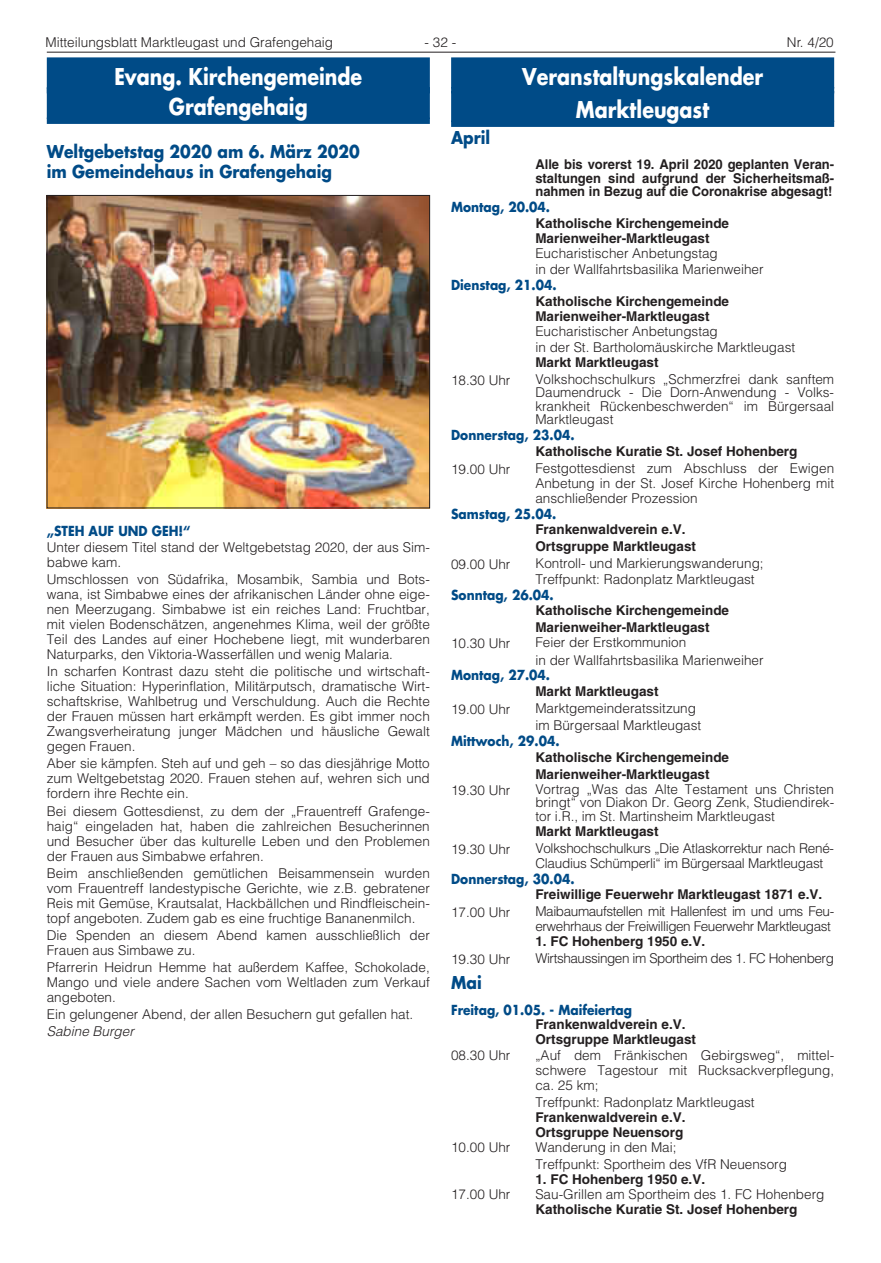
<style>
.page{position:relative;width:881px;height:1263px;background:#fff}
.page>*{position:absolute;margin:0;border:0;box-sizing:border-box;transform-origin:0 0}
.t1{font:700 22.5px/33.5px "Futura LT";color:#fff;text-align:center;scale:.85 1}
.t2{font:700 17.25px/19.5px "Futura LT";color:#004b87;scale:.9 1}
.t3{font:300 13.5px/15px "Helvetica LT";color:#231f20;text-align:justify}
.t4{font:700 13.5px/15.6px "Helvetica LT";color:#231f20}
.t5{font:700 13.5px "Futura LT";color:#004b87;scale:.9 1}
.t6{font:300 13.5px/15px "Helvetica LT";letter-spacing:-.03em;color:#231f20}
.t7{font:700 13.5px/13.5px "Helvetica LT";color:#231f20;text-align:justify;scale:.96 1}
.t8{font:300 13.5px/15px "Helvetica LT";letter-spacing:-.02em;color:#231f20}
.t9{font:italic 300 13.5px "Helvetica LT";color:#231f20}
</style>
<div class="page">
<hr style="left:47px;top:52px;width:788px;height:1px;background:#231f20">
<div style="left:451px;top:57px;width:382px;height:36px;background:#004b87"></div>
<div style="left:451px;top:91px;width:382px;height:36px;background:#004b87"></div>
<div style="left:47px;top:57px;width:382px;height:36px;background:#004b87"></div>
<div style="left:47px;top:88px;width:382px;height:36px;background:#004b87"></div>
<img style="left:49px;top:197px;width:378px;height:309px">
<div style="left:47px;top:195px;width:382px;height:313px;border:1px solid #231f20"></div>
<p class="t3" style="left:45px;top:34px;width:289px">Mitteilungsblatt Marktleugast und Grafengehaig</p>
<p class="t3" style="left:424px;top:34px;width:33px">- 32 -</p>
<p class="t3" style="left:786px;top:34px;width:48px">Nr. 4/20</p>
<h1 class="t1" style="left:522px;top:59px;width:285px">Veranstaltungskalender<br>Marktleugast</h1>
<p class="t2" style="left:451px;top:128px;width:45px">April</p>
<p class="t7" style="left:535px;top:158px;width:312px">Alle bis vorerst 19. April 2020 geplanten Veran&shy;staltungen sind aufgrund der Sicherheitsmaß&shy;nahmen in Bezug auf die Coronakrise abgesagt!</p>
<p class="t5" style="left:451px;top:198px;width:111px">Montag, 20.04.</p>
<p class="t4" style="left:535px;top:215px;width:195px">Katholische Kirchengemeinde<br>Marienweiher-Marktleugast</p>
<p class="t3" style="left:535px;top:246px;width:230px;line-height:15.6px">Eucharistischer Anbetungstag<br>in der Wallfahrtsbasilika Marienweiher</p>
<p class="t5" style="left:451px;top:276px;width:119px">Dienstag, 21.04.</p>
<p class="t4" style="left:535px;top:293px;width:195px">Katholische Kirchengemeinde<br>Marienweiher-Marktleugast</p>
<p class="t3" style="left:535px;top:323px;width:261px;line-height:15.6px">Eucharistischer Anbetungstag<br>in der St. Bartholomäuskirche Marktleugast</p>
<p class="t4" style="left:535px;top:354px;width:125px">Markt Marktleugast</p>
<p class="t3" style="left:451px;top:372px;width:61px">18.30 Uhr</p>
<p class="t3" style="left:535px;top:372px;width:300px;line-height:13.5px">Volkshochschulkurs „Schmerzfrei dank sanftem Daumendruck - Die Dorn-Anwendung - Volks&shy;krankheit Rückenbeschwerden“ im Bürgersaal Marktleugast</p>
<p class="t5" style="left:451px;top:426px;width:138px">Donnerstag, 23.04.</p>
<p class="t4" style="left:535px;top:443px;width:263px">Katholische Kuratie St. Josef Hohenberg</p>
<p class="t3" style="left:451px;top:461px;width:61px">19.00 Uhr</p>
<p class="t3" style="left:535px;top:460px;width:300px">Festgottesdienst zum Abschluss der Ewigen Anbetung in der St. Josef Kirche Hohenberg mit anschließender Prozession</p>
<p class="t5" style="left:451px;top:505px;width:118px">Samstag, 25.04.</p>
<p class="t4" style="left:535px;top:521px;width:162px;line-height:16.8px">Frankenwaldverein e.V.<br>Ortsgruppe Marktleugast</p>
<p class="t3" style="left:451px;top:556px;width:61px">09.00 Uhr</p>
<p class="t3" style="left:535px;top:555px;width:230px;line-height:15.6px">Kontroll- und Markierungswanderung;<br>Treffpunkt: Radonplatz Marktleugast</p>
<p class="t5" style="left:451px;top:586px;width:115px">Sonntag, 26.04.</p>
<p class="t4" style="left:535px;top:602px;width:195px;line-height:17.1px">Katholische Kirchengemeinde<br>Marienweiher-Marktleugast</p>
<p class="t3" style="left:451px;top:636px;width:61px">10.30 Uhr</p>
<p class="t3" style="left:535px;top:634px;width:230px;line-height:17.1px">Feier der Erstkommunion<br>in der Wallfahrtsbasilika Marienweiher</p>
<p class="t5" style="left:451px;top:666px;width:111px">Montag, 27.04.</p>
<p class="t4" style="left:535px;top:683px;width:125px">Markt Marktleugast</p>
<p class="t3" style="left:451px;top:701px;width:61px">19.00 Uhr</p>
<p class="t3" style="left:535px;top:700px;width:167px;line-height:17.1px">Marktgemeinderatssitzung im Bürgersaal Marktleugast</p>
<p class="t5" style="left:451px;top:732px;width:122px">Mittwoch, 29.04.</p>
<p class="t4" style="left:535px;top:748px;width:195px;line-height:17.1px">Katholische Kirchengemeinde<br>Marienweiher-Marktleugast</p>
<p class="t3" style="left:451px;top:782px;width:61px">19.30 Uhr</p>
<p class="t3" style="left:535px;top:782px;width:300px;line-height:13.5px">Vortrag „Was das Alte Testament uns Christen bringt“ von Diakon Dr. Georg Zenk, Studiendirek&shy;tor i.R., im St. Martinsheim Marktleugast</p>
<p class="t4" style="left:535px;top:823px;width:125px">Markt Marktleugast</p>
<p class="t3" style="left:451px;top:841px;width:61px">19.30 Uhr</p>
<p class="t8" style="left:535px;top:840px;width:300px">Volkshochschulkurs „Die Atlaskorrektur nach René-<br>Claudius Schümperli“ im Bürgersaal Marktleugast</p>
<p class="t5" style="left:451px;top:870px;width:138px">Donnerstag, 30.04.</p>
<p class="t4" style="left:535px;top:886px;width:288px">Freiwillige Feuerwehr Marktleugast 1871 e.V.</p>
<p class="t3" style="left:451px;top:905px;width:61px">17.00 Uhr</p>
<p class="t6" style="left:535px;top:904px;width:300px">Maibaumaufstellen mit Hallenfest im und ums Feu&shy;erwehrhaus der Freiwilligen Feuerwehr Marktleugast</p>
<p class="t4" style="left:535px;top:933px;width:171px">1. FC Hohenberg 1950 e.V.</p>
<p class="t3" style="left:451px;top:951px;width:61px">19.30 Uhr</p>
<p class="t6" style="left:535px;top:951px;width:300px">Wirtshaussingen im Sportheim des 1. FC Hohenberg</p>
<p class="t2" style="left:451px;top:973px;width:35px">Mai</p>
<p class="t5" style="left:451px;top:1000px;width:202px">Freitag, 01.05. - Maifeiertag</p>
<p class="t4" style="left:535px;top:1017px;width:162px;line-height:15px">Frankenwaldverein e.V.<br>Ortsgruppe Marktleugast</p>
<p class="t3" style="left:451px;top:1047px;width:61px">08.30 Uhr</p>
<p class="t3" style="left:535px;top:1047px;width:300px">„Auf dem Fränkischen Gebirgsweg“, mittel&shy;schwere Tagestour mit Rucksackverpflegung, ca. 25 km;</p>
<p class="t3" style="left:535px;top:1094px;width:221px">Treffpunkt: Radonplatz Marktleugast</p>
<p class="t4" style="left:535px;top:1109px;width:152px;line-height:15px">Frankenwaldverein e.V.<br>Ortsgruppe Neuensorg</p>
<p class="t3" style="left:451px;top:1139px;width:61px">10.00 Uhr</p>
<p class="t3" style="left:535px;top:1138px;width:253px;line-height:17.1px">Wanderung in den Mai;<br>Treffpunkt: Sportheim des VfR Neuensorg</p>
<p class="t4" style="left:535px;top:1171px;width:171px">1. FC Hohenberg 1950 e.V.</p>
<p class="t3" style="left:451px;top:1187px;width:61px">17.00 Uhr</p>
<p class="t3" style="left:535px;top:1187px;width:290px">Sau-Grillen am Sportheim des 1. FC Hohenberg</p>
<p class="t4" style="left:535px;top:1201px;width:263px">Katholische Kuratie St. Josef Hohenberg</p>
<h1 class="t1" style="left:114px;top:61px;width:293px;line-height:30.5px">Evang. Kirchengemeinde<br>Grafengehaig</h1>
<p class="t2" style="left:47px;top:142px;width:349px">Weltgebetstag 2020 am 6. März 2020 im Gemeindehaus in Grafengehaig</p>
<p class="t5" style="left:47px;top:522px;width:161px">„STEH AUF UND GEH!“</p>
<p class="t3" style="left:47px;top:540px;width:384px">Unter diesem Titel stand der Weltgebetstag 2020, der aus Sim&shy;babwe kam.</p>
<p class="t3" style="left:47px;top:572px;width:384px">Umschlossen von Südafrika, Mosambik, Sambia und Bots&shy;wana, ist Simbabwe eines der afrikanischen Länder ohne eige&shy;nen Meerzugang. Simbabwe ist ein reiches Land: Fruchtbar, mit vielen Bodenschätzen, angenehmes Klima, weil der größte Teil des Landes auf einer Hochebene liegt, mit wunderbaren Naturparks, den Viktoria-Wasserfällen und wenig Malaria.</p>
<p class="t3" style="left:47px;top:664px;width:384px">In scharfen Kontrast dazu steht die politische und wirtschaft&shy;liche Situation: Hyperinflation, Militärputsch, dramatische Wirt&shy;schaftskrise, Wahlbetrug und Verschuldung. Auch die Rechte der Frauen müssen hart erkämpft werden. Es gibt immer noch Zwangsverheiratung junger Mädchen und häusliche Gewalt gegen Frauen.</p>
<p class="t3" style="left:47px;top:756px;width:384px">Aber sie kämpfen. Steh auf und geh – so das diesjährige Motto zum Weltgebetstag 2020. Frauen stehen auf, wehren sich und fordern ihre Rechte ein.</p>
<p class="t3" style="left:47px;top:803px;width:384px">Bei diesem Gottesdienst, zu dem der „Frauentreff Grafenge&shy;haig“ eingeladen hat, haben die zahlreichen Besucherinnen und Besucher über das kulturelle Leben und den Problemen der Frauen aus Simbabwe erfahren.</p>
<p class="t3" style="left:47px;top:865px;width:384px">Beim anschließenden gemütlichen Beisammensein wurden vom Frauentreff landestypische Gerichte, wie z.B. gebratener Reis mit Gemüse, Krautsalat, Hackbällchen und Rindfleischein&shy;topf angeboten. Zudem gab es eine fruchtige Bananenmilch.</p>
<p class="t3" style="left:47px;top:927px;width:384px">Die Spenden an diesem Abend kamen ausschließlich der<br>Frauen aus Simbawe zu.</p>
<p class="t3" style="left:47px;top:959px;width:384px">Pfarrerin Heidrun Hemme hat außerdem Kaffee, Schokolade, Mango und viele andere Sachen vom Weltladen zum Verkauf angeboten.</p>
<p class="t3" style="left:47px;top:1007px;width:368px">Ein gelungener Abend, der allen Besuchern gut gefallen hat.</p>
<p class="t9" style="left:47px;top:1023px;width:89px">Sabine Burger</p>
</div>
